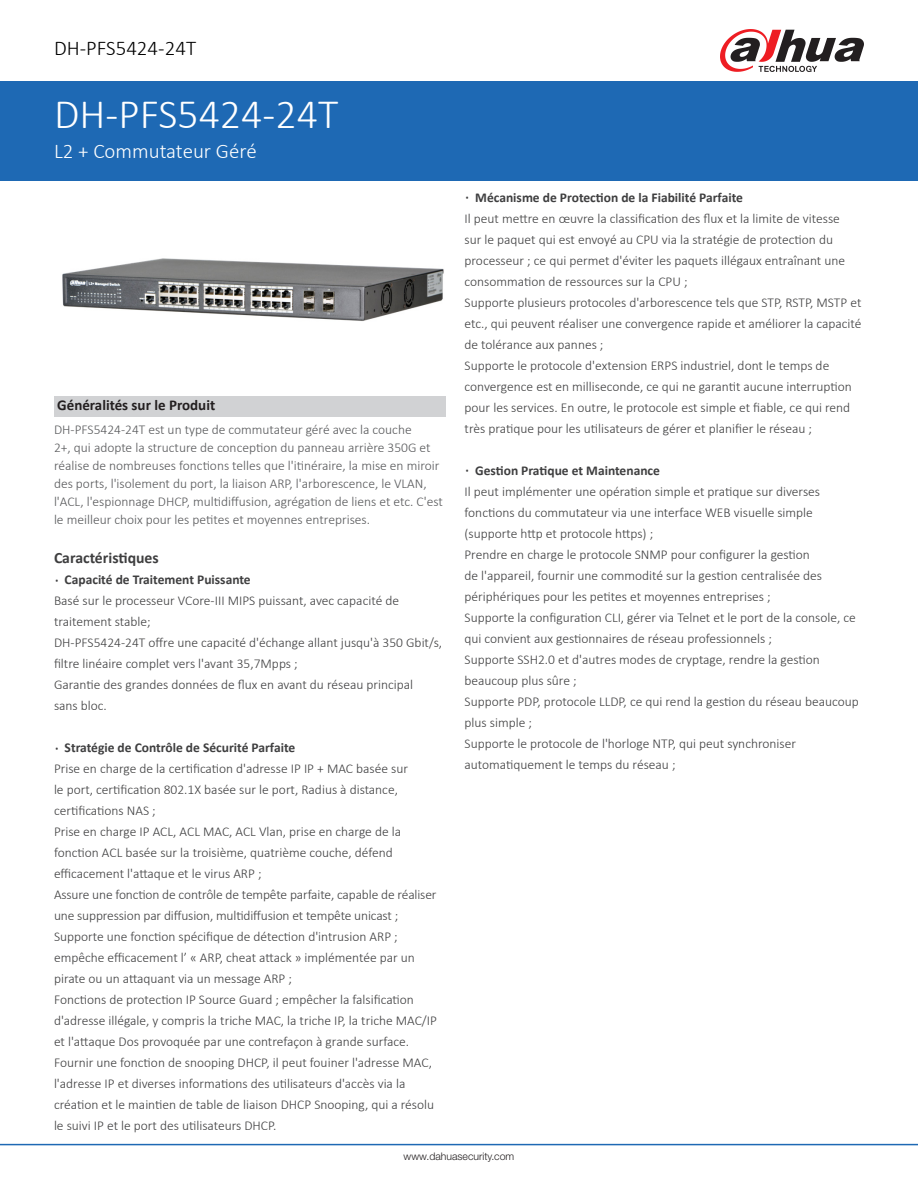
<style>
.page{position:relative;width:918px;height:1188px;background:#fff}
.page>*{position:absolute;margin:0;border:0;box-sizing:border-box;transform-origin:0 0}
.t1{font:300 42px "Calibri";color:#fff}
.t2{font:300 21px "Calibri";color:#fff}
.t3{font:300 21px "Calibri";color:#000}
.t4{font:700 15.75px "Calibri";color:#3e3e3f}
.t5{font:700 15px "Calibri";color:#231f20}
.t6{font:300 13.5px/21px "Calibri";color:#3e3e3f}
.t7{font:300 13.5px/18px "Calibri";color:#57585a}
.t8{font:700 13.5px "Calibri";color:#3e3e3f}
.t9{font:300 10.5px "Helvetica Neue LT Std";color:#231f20}
.s1{font-weight:300;font-size:22.5px}
</style>
<div class="page">
<div style="left:0;top:81px;width:918px;height:100px;background:#1e69b4"></div>
<hr style="left:0;top:1144px;width:918px;height:1px;background:#1e69b4">
<svg style="left:720px;top:29px;width:144px;height:43px"></svg>
<img style="left:62px;top:258px;width:382px;height:63px">
<div style="left:54px;top:396px;width:391px;height:20px;background:#d1d2d4"></div>
<p class="t3" style="left:54px;top:35px;width:144px">DH-PFS5424-24T</p>
<p class="t1" style="left:54px;top:88px;width:286px">DH-PFS5424-24T</p>
<p class="t2" style="left:54px;top:138px;width:204px">L2 + Commutateur Géré</p>
<p class="t5" style="left:57px;top:395px;width:160px">Généralités sur le Produit</p>
<p class="t7" style="left:54px;top:421px;width:390px">DH-PFS5424-24T est un type de commutateur géré avec la couche<br>2+, qui adopte la structure de conception du panneau arrière 350G et réalise de nombreuses fonctions telles que l'itinéraire, la mise en miroir des ports, l'isolement du port, la liaison ARP, l'arborescence, le VLAN, l'ACL, l'espionnage DHCP, multidiffusion, agrégation de liens et etc. C'est le meilleur choix pour les petites et moyennes entreprises.</p>
<p class="t4" style="left:54px;top:548px;width:106px">Caractéristiques</p>
<p class="t8" style="left:54px;top:571px;width:198px"><span class="s1">·</span> Capacité de Traitement Puissante</p>
<p class="t6" style="left:54px;top:590px;width:347px">Basé sur le processeur VCore-III MIPS puissant, avec capacité de traitement stable;</p>
<p class="t6" style="left:54px;top:632px;width:390px">DH-PFS5424-24T offre une capacité d'échange allant jusqu'à 350 Gbit/s, filtre linéaire complet vers l'avant 35,7Mpps ;</p>
<p class="t6" style="left:54px;top:674px;width:361px">Garantie des grandes données de flux en avant du réseau principal sans bloc.</p>
<p class="t8" style="left:54px;top:739px;width:243px"><span class="s1">·</span> Stratégie de Contrôle de Sécurité Parfaite</p>
<p class="t6" style="left:54px;top:758px;width:356px">Prise en charge de la certification d'adresse IP IP + MAC basée sur le port, certification 802.1X basée sur le port, Radius à distance, certifications NAS ;</p>
<p class="t6" style="left:54px;top:821px;width:349px">Prise en charge IP ACL, ACL MAC, ACL Vlan, prise en charge de la fonction ACL basée sur la troisième, quatrième couche, défend efficacement l'attaque et le virus ARP ;</p>
<p class="t6" style="left:54px;top:884px;width:384px">Assure une fonction de contrôle de tempête parfaite, capable de réaliser une suppression par diffusion, multidiffusion et tempête unicast ;</p>
<p class="t6" style="left:54px;top:926px;width:362px">Supporte une fonction spécifique de détection d'intrusion ARP ; empêche efficacement l’ « ARP, cheat attack » implémentée par un pirate ou un attaquant via un message ARP ;</p>
<p class="t6" style="left:54px;top:989px;width:385px">Fonctions de protection IP Source Guard ; empêcher la falsification d'adresse illégale, y compris la triche MAC, la triche IP, la triche MAC/IP et l'attaque Dos provoquée par une contrefaçon à grande surface.</p>
<p class="t6" style="left:54px;top:1052px;width:382px">Fournir une fonction de snooping DHCP, il peut fouiner l'adresse MAC, l'adresse IP et diverses informations des utilisateurs d'accès via la création et le maintien de table de liaison DHCP Snooping, qui a résolu le suivi IP et le port des utilisateurs DHCP.</p>
<p class="t8" style="left:465px;top:188px;width:280px"><span class="s1">·</span> Mécanisme de Protection de la Fiabilité Parfaite</p>
<p class="t6" style="left:465px;top:207px;width:382px">Il peut mettre en œuvre la classification des flux et la limite de vitesse sur le paquet qui est envoyé au CPU via la stratégie de protection du processeur ; ce qui permet d'éviter les paquets illégaux entraînant une consommation de ressources sur la CPU ;</p>
<p class="t6" style="left:465px;top:291px;width:398px;text-align:justify">Supporte plusieurs protocoles d'arborescence tels que STP, RSTP, MSTP et etc., qui peuvent réaliser une convergence rapide et améliorer la capacité de tolérance aux pannes ;</p>
<p class="t6" style="left:465px;top:354px;width:389px">Supporte le protocole d'extension ERPS industriel, dont le temps de convergence est en milliseconde, ce qui ne garantit aucune interruption pour les services. En outre, le protocole est simple et fiable, ce qui rend très pratique pour les utilisateurs de gérer et planifier le réseau ;</p>
<p class="t8" style="left:465px;top:461px;width:197px"><span class="s1">·</span> Gestion Pratique et Maintenance</p>
<p class="t6" style="left:465px;top:480px;width:357px">Il peut implémenter une opération simple et pratique sur diverses fonctions du commutateur via une interface WEB visuelle simple (supporte http et protocole https) ;</p>
<p class="t6" style="left:465px;top:543px;width:359px">Prendre en charge le protocole SNMP pour configurer la gestion de l'appareil, fournir une commodité sur la gestion centralisée des périphériques pour les petites et moyennes entreprises ;</p>
<p class="t6" style="left:465px;top:606px;width:393px">Supporte la configuration CLI, gérer via Telnet et le port de la console, ce qui convient aux gestionnaires de réseau professionnels ;</p>
<p class="t6" style="left:465px;top:648px;width:357px">Supporte SSH2.0 et d'autres modes de cryptage, rendre la gestion beaucoup plus sûre ;</p>
<p class="t6" style="left:465px;top:690px;width:396px">Supporte PDP, protocole LLDP, ce qui rend la gestion du réseau beaucoup plus simple ;</p>
<p class="t6" style="left:465px;top:732px;width:333px">Supporte le protocole de l'horloge NTP, qui peut synchroniser automatiquement le temps du réseau ;</p>
<p class="t9" style="left:404px;top:1150px;width:112px">www.dahuasecurity.com</p>
</div>
